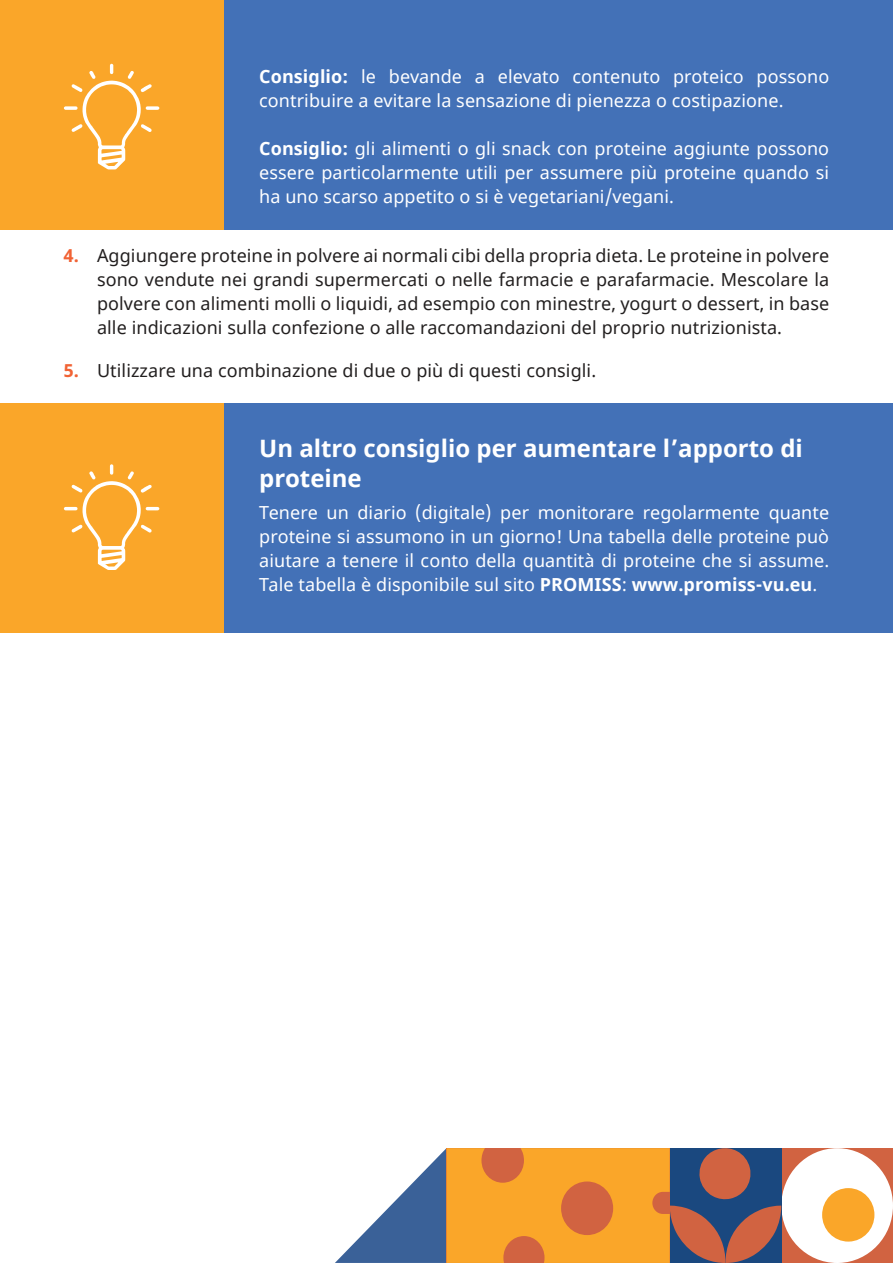
<style>
.page{position:relative;width:893px;height:1263px;background:#fff}
.page>*{position:absolute;margin:0;border:0;box-sizing:border-box;transform-origin:0 0}
.t1{font:700 24px/30px "Noto Sans";color:#fff}
.t2{font:18px/24px "Noto Sans";letter-spacing:.005em;color:#fff;text-align:justify}
.t3{font:18px/24px "Noto Sans";letter-spacing:.005em;color:#221f1f;text-align:justify}
.t4{font:700 18px "Noto Sans";color:#f16335}
.s1{font-weight:700}
</style>
<div class="page">
<div style="left:223px;top:0;width:670px;height:230px;background:#4371b7"></div>
<div style="left:223px;top:404px;width:670px;height:229px;background:#4371b7"></div>
<div style="left:0;top:0;width:223px;height:230px;background:#faa629"></div>
<div style="left:0;top:404px;width:223px;height:229px;background:#faa629"></div>
<svg style="left:64px;top:64px;width:95px;height:105px"></svg>
<svg style="left:64px;top:464px;width:95px;height:106px"></svg>
<svg style="left:335px;top:1148px;width:558px;height:115px"></svg>
<p class="t4" style="left:64px;top:248px;width:17px">4.</p>
<p class="t4" style="left:64px;top:363px;width:17px">5.</p>
<p class="t2" style="left:259px;top:66px;width:571px"><span class="s1">Consiglio:</span> le bevande a elevato contenuto proteico possono contribuire a evitare la sensazione di pienezza o costipazione.</p>
<p class="t2" style="left:259px;top:137px;width:571px"><span class="s1">Consiglio:</span> gli alimenti o gli snack con proteine aggiunte possono essere particolarmente utili per assumere più proteine quando si ha uno scarso appetito o si è vegetariani/vegani.</p>
<p class="t3" style="left:97px;top:245px;width:734px">Aggiungere proteine in polvere ai normali cibi della propria dieta. Le proteine in polvere sono vendute nei grandi supermercati o nelle farmacie e parafarmacie. Mescolare la polvere con alimenti molli o liquidi, ad esempio con minestre, yogurt o dessert, in base alle indicazioni sulla confezione o alle raccomandazioni del proprio nutrizionista.</p>
<p class="t3" style="left:97px;top:360px;width:501px">Utilizzare una combinazione di due o più di questi consigli.</p>
<h1 class="t1" style="left:259px;top:436px;width:545px">Un altro consiglio per aumentare l’apporto di proteine</h1>
<p class="t2" style="left:259px;top:501px;width:571px">Tenere un diario (digitale) per monitorare regolarmente quante proteine si assumono in un giorno! Una tabella delle proteine può aiutare a tenere il conto della quantità di proteine che si assume.<br>Tale tabella è disponibile sul sito <span class="s1">PROMISS</span>: <span class="s1">www.promiss-vu.eu</span>.</p>
</div>
